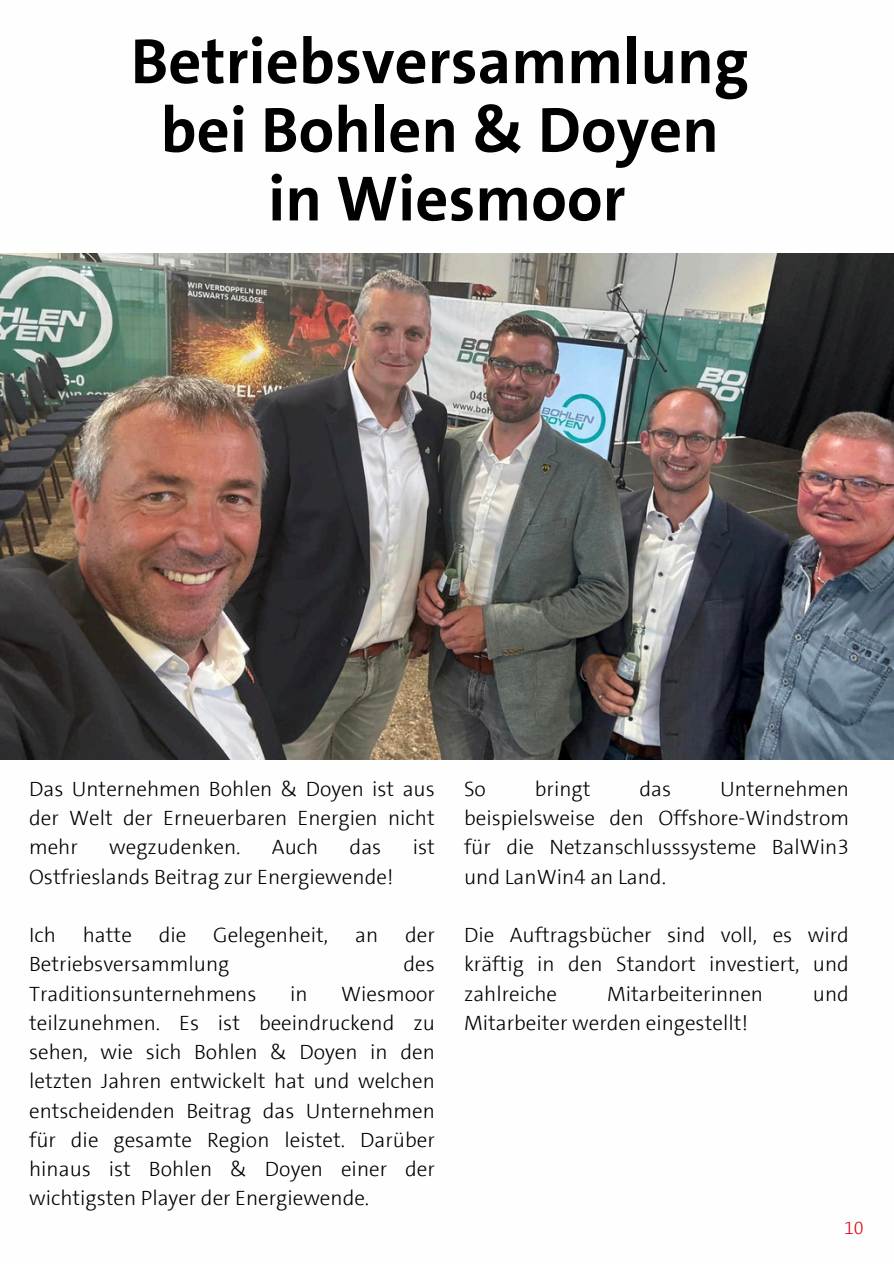
<style>
.page{position:relative;width:894px;height:1264px;background:#fff}
.page>*{position:absolute;margin:0;border:0;box-sizing:border-box;transform-origin:0 0}
.t1{font:700 64.5px/68.7px "SPD The Sans";color:#000;text-align:center}
.t2{font:300 21px/29.2px "SPD The Sans";color:#000;text-align:justify}
.t3{font:300 18px "SPD The Sans";color:#e3000f}
</style>
<div class="page">
<img style="left:0;top:253px;width:893px;height:506px">
<p class="t1" style="left:131px;top:27px;width:619px">Betriebsversammlung bei Bohlen &amp; Doyen in Wiesmoor</p>
<p class="t2" style="left:29px;top:774px;width:407px">Das Unternehmen Bohlen &amp; Doyen ist aus der Welt der Erneuerbaren Energien nicht mehr</p>
<p class="t2" style="left:109px;top:832px;width:133px">wegzudenken.</p>
<p class="t2" style="left:272px;top:832px;width:48px">Auch</p>
<p class="t2" style="left:349px;top:832px;width:33px">das</p>
<p class="t2" style="left:412px;top:832px;width:24px">ist</p>
<p class="t2" style="left:29px;top:862px;width:366px">Ostfrieslands Beitrag zur Energiewende!</p>
<p class="t2" style="left:29px;top:920px;width:28px">Ich</p>
<p class="t2" style="left:83px;top:920px;width:51px">hatte</p>
<p class="t2" style="left:159px;top:920px;width:29px">die</p>
<p class="t2" style="left:213px;top:920px;width:116px">Gelegenheit,</p>
<p class="t2" style="left:355px;top:920px;width:25px">an</p>
<p class="t2" style="left:405px;top:920px;width:31px">der</p>
<p class="t2" style="left:29px;top:949px;width:202px">Betriebsversammlung</p>
<p class="t2" style="left:403px;top:949px;width:33px">des</p>
<p class="t2" style="left:29px;top:979px;width:229px">Traditionsunternehmens</p>
<p class="t2" style="left:290px;top:979px;width:19px">in</p>
<p class="t2" style="left:29px;top:979px;width:407px;text-indent:312px">Wiesmoor teilzunehmen. Es ist beeindruckend zu sehen, wie sich Bohlen &amp; Doyen in den letzten Jahren entwickelt hat und welchen entscheidenden Beitrag das Unternehmen für die gesamte Region leistet. Darüber hinaus ist Bohlen &amp; Doyen einer der wichtigsten Player der Energiewende.</p>
<p class="t2" style="left:464px;top:774px;width:386px;text-indent:256px">Unternehmen beispielsweise den Offshore-Windstrom für die Netzanschlusssysteme BalWin3 und LanWin4 an Land.</p>
<p class="t2" style="left:464px;top:774px;width:23px">So</p>
<p class="t2" style="left:534px;top:774px;width:57px">bringt</p>
<p class="t2" style="left:639px;top:774px;width:33px">das</p>
<p class="t2" style="left:464px;top:920px;width:386px">Die Auftragsbücher sind voll, es wird kräftig in den Standort investiert, und zahlreiche</p>
<p class="t2" style="left:607px;top:979px;width:157px">Mitarbeiterinnen</p>
<p class="t2" style="left:812px;top:979px;width:38px">und</p>
<p class="t2" style="left:464px;top:1008px;width:285px">Mitarbeiter werden eingestellt!</p>
<p class="t3" style="left:843px;top:1216px;width:21px">10</p>
</div>
